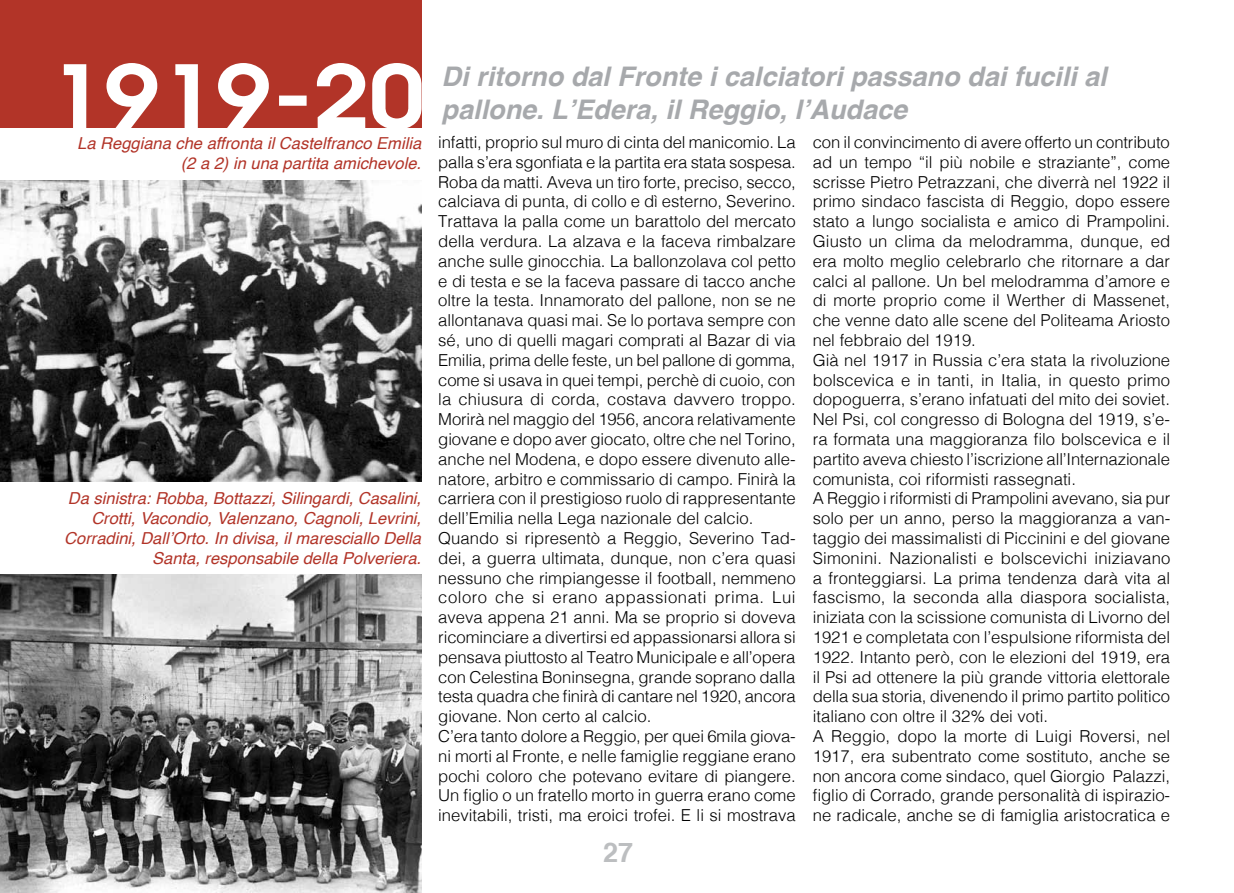
<style>
.page{position:relative;width:1234px;height:893px;background:#fff}
.page>*{position:absolute;margin:0;border:0;box-sizing:border-box;transform-origin:0 0}
.t1{font:italic 600 86.55px "Avant Garde";color:#fff;scale:1.15 1}
.t2{font:italic 700 27px/32.4px "Helvetica";color:#a7a9ac}
.t3{font:700 27px "Helvetica";color:#bcbec0}
.t4{font:300 16.5px/19.8px "Helvetica";color:#000}
.t5{font:italic 16.5px/19.8px "Helvetica";color:#b23428;text-align:right}
</style>
<div class="page">
<div style="left:0;top:0;width:421px;height:128px;background:#b23428"></div>
<img style="left:0;top:181px;width:421px;height:300px">
<img style="left:0;top:574px;width:421px;height:319px">
<h1 class="t1" style="left:48px;top:39px;width:329px">1919-20</h1>
<h2 class="t2" style="left:441px;top:61px;width:666px">Di ritorno dal Fronte i calciatori passano dai fucili al pallone. Lʼedera, il Reggio, lʼAudace</h2>
<p class="t5" style="left:77px;top:134px;width:345px">La Reggiana che affronta il Castelfranco Emilia (2 a 2) in una partita amichevole.</p>
<p class="t5" style="left:64px;top:489px;width:358px">Da sinistra: Robba, Bottazzi, Silingardi, casalini, Crotti, Vacondio, Valenzano, Cagnoli, Levrini, Corradini, Dall’Orto. In divisa, il maresciallo Della santa, responsabile della Polveriera.</p>
<p class="t4" style="left:438px;top:131px;width:359px">infatti, proprio sul muro di cinta del manicomio. La palla s’era sgonfiata e la partita era stata sospesa.<br>Roba da matti. Aveva un tiro forte, preciso, secco, calciava di punta, di collo e dì esterno, Severino.<br>Trattava la palla come un barattolo del mercato della verdura. La alzava e la faceva rimbalzare anche sulle ginocchia. La ballonzolava col petto e di testa e se la faceva passare di tacco anche oltre la testa. Innamorato del pallone, non se ne allontanava quasi mai. Se lo portava sempre con sé, uno di quelli magari comprati al Bazar di via Emilia, prima delle feste, un bel pallone di gomma, come si usava in quei tempi, perchè di cuoio, con la chiusura di corda, costava davvero troppo.<br>Morirà nel maggio del 1956, ancora relativamente giovane e dopo aver giocato, oltre che nel Torino, anche nel Modena, e dopo essere divenuto alle&shy;natore, arbitro e commissario di campo. Finirà la carriera con il prestigioso ruolo di rappresentante dell’Emilia nella Lega nazionale del calcio.<br>Quando si ripresentò a Reggio, Severino Tad&shy;dei, a guerra ultimata, dunque, non c’era quasi nessuno che rimpiangesse il football, nemmeno coloro che si erano appassionati prima. Lui aveva appena 21 anni. Ma se proprio si doveva ricominciare a divertirsi ed appassionarsi allora si pensava piuttosto al Teatro Municipale e all’opera con Celestina Boninsegna, grande soprano dalla testa quadra che finirà di cantare nel 1920, ancora giovane. Non certo al calcio.<br>C’era tanto dolore a Reggio, per quei 6mila giova&shy;ni morti al Fronte, e nelle famiglie reggiane erano pochi coloro che potevano evitare di piangere.<br>Un figlio o un fratello morto in guerra erano come inevitabili, tristi, ma eroici trofei. E li si mostrava</p>
<h2 class="t3" style="left:603px;top:831px;width:32px">27</h2>
<p class="t4" style="left:812px;top:131px;width:359px">con il convincimento di avere offerto un contributo ad un tempo “il più nobile e straziante”, come scrisse Pietro Petrazzani, che diverrà nel 1922 il primo sindaco fascista di Reggio, dopo essere stato a lungo socialista e amico di Prampolini.<br>Giusto un clima da melodramma, dunque, ed era molto meglio celebrarlo che ritornare a dar calci al pallone. Un bel melodramma d’amore e di morte proprio come il Werther di Massenet, che venne dato alle scene del Politeama Ariosto nel febbraio del 1919.<br>Già nel 1917 in Russia c’era stata la rivoluzione bolscevica e in tanti, in Italia, in questo primo dopoguerra, s’erano infatuati del mito dei soviet.<br>Nel Psi, col congresso di Bologna del 1919, s’e&shy;ra formata una maggioranza filo bolscevica e il partito aveva chiesto l’iscrizione all’Internazionale comunista, coi riformisti rassegnati.<br>A Reggio i riformisti di Prampolini avevano, sia pur solo per un anno, perso la maggioranza a van&shy;taggio dei massimalisti di Piccinini e del giovane Simonini. Nazionalisti e bolscevichi iniziavano a fronteggiarsi. La prima tendenza darà vita al fascismo, la seconda alla diaspora socialista, iniziata con la scissione comunista di Livorno del 1921 e completata con l’espulsione riformista del 1922. Intanto però, con le elezioni del 1919, era il Psi ad ottenere la più grande vittoria elettorale della sua storia, divenendo il primo partito politico italiano con oltre il 32% dei voti.<br>A Reggio, dopo la morte di Luigi Roversi, nel 1917, era subentrato come sostituto, anche se non ancora come sindaco, quel Giorgio Palazzi, figlio di Corrado, grande personalità di ispirazio&shy;ne radicale, anche se di famiglia aristocratica e</p>
</div>
